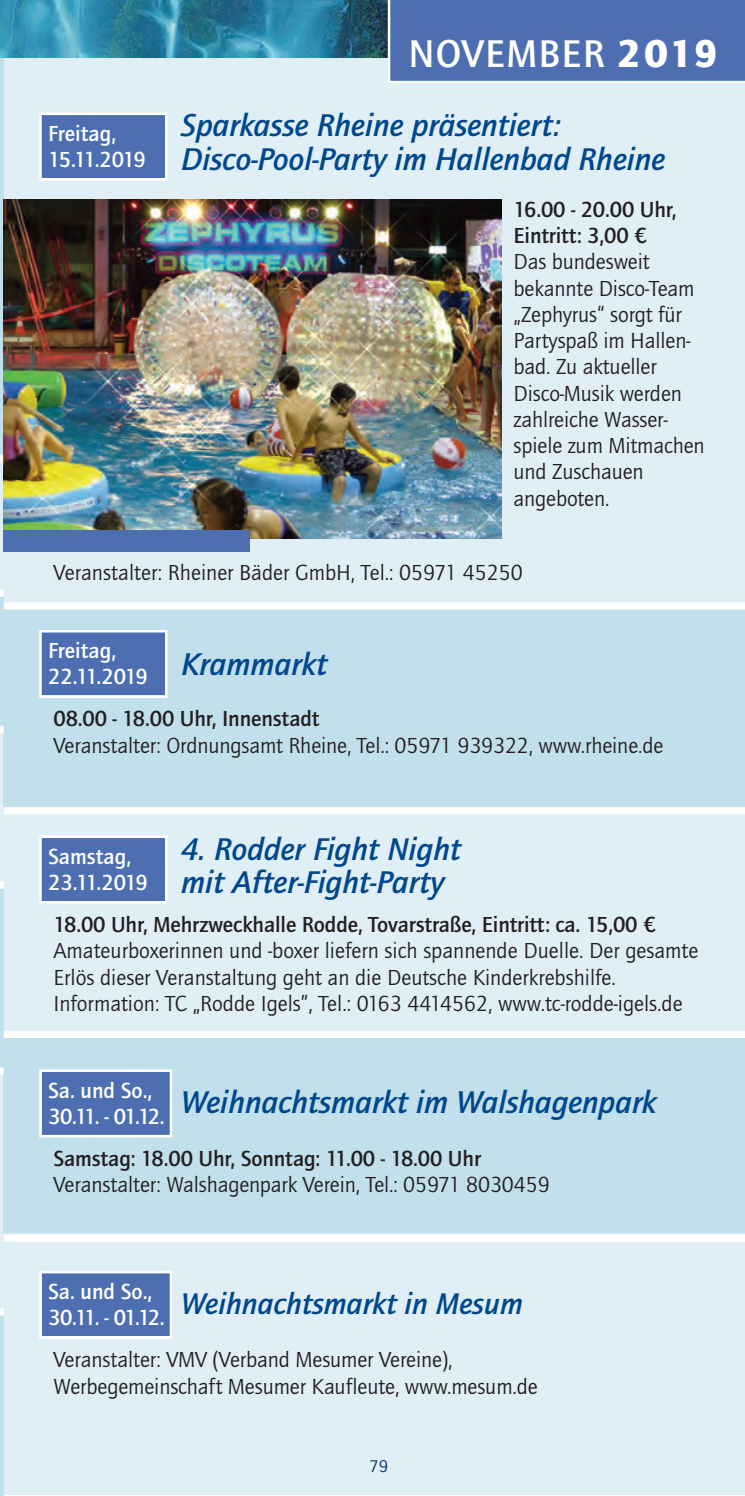
<style>
.page{position:relative;width:745px;height:1496px;background:#fff}
.page>*{position:absolute;margin:0;border:0;box-sizing:border-box;transform-origin:0 0}
.t1{font:500 40px "Quay Sans ITC Com";letter-spacing:.03em;color:#fff}
.t2{font:italic 500 32.5px/33.2px "Quay Sans ITC Com";color:#01478d}
.t3{font:italic 500 31px "Quay Sans ITC Com";color:#01478d}
.t4{font:22.5px/26.2px "Quay Sans ITC Com";letter-spacing:-.005em;color:#231f20}
.t5{font:500 22.5px/26.2px "Quay Sans ITC Com";letter-spacing:-.005em;color:#231f20}
.t6{font:500 22.5px/26.2px "Quay Sans ITC Com";color:#fff}
.t7{font:17.5px "Quay Sans ITC Com";color:#01316d}
.s1{font-weight:900}
</style>
<div class="page">
<div style="left:0;top:0;width:744px;height:1494px;background:#dfeff5"></div>
<svg style="left:0;top:57px;width:4px;height:397px;background:#aec6cd"></svg>
<hr style="left:0;top:592px;width:4px;height:133px;background:#c1e0ec">
<div style="left:4px;top:608px;width:740px;height:201px;background:#c1e0ec"></div>
<div style="left:4px;top:1031px;width:740px;height:201px;background:#c1e0ec"></div>
<hr style="left:0;top:889px;width:4px;height:181px;background:#c1e0ec">
<hr style="left:0;top:1313px;width:4px;height:183px;background:#c1e0ec">
<svg style="left:0;top:454px;width:4px;height:8px"></svg>
<svg style="left:0;top:590px;width:4px;height:7px"></svg>
<svg style="left:0;top:726px;width:4px;height:7px"></svg>
<svg style="left:0;top:881px;width:4px;height:8px"></svg>
<svg style="left:0;top:1067px;width:4px;height:8px"></svg>
<svg style="left:0;top:1308px;width:4px;height:7px"></svg>
<img style="left:0;top:0;width:387px;height:57px">
<div style="left:42px;top:632px;width:123px;height:63px;background:#4d6fb1"></div>
<div style="left:39px;top:630px;width:128px;height:68px;border:2px solid #fff"></div>
<div style="left:42px;top:838px;width:123px;height:63px;background:#4d6fb1"></div>
<div style="left:39px;top:835px;width:128px;height:68px;border:2px solid #fff"></div>
<div style="left:42px;top:1072px;width:128px;height:63px;background:#4d6fb1"></div>
<div style="left:39px;top:1069px;width:133px;height:68px;border:2px solid #fff"></div>
<div style="left:42px;top:1273px;width:128px;height:63px;background:#4d6fb1"></div>
<div style="left:39px;top:1271px;width:133px;height:68px;border:2px solid #fff"></div>
<div style="left:42px;top:115px;width:123px;height:63px;background:#4d6fb1"></div>
<div style="left:39px;top:113px;width:128px;height:68px;border:2px solid #fff"></div>
<img style="left:4px;top:199px;width:496px;height:340px">
<div style="left:4px;top:531px;width:246px;height:21px;background:#4d6fb1"></div>
<div style="left:4px;top:602px;width:740px;height:7px;background:#fff"></div>
<div style="left:4px;top:807px;width:740px;height:7px;background:#fff"></div>
<div style="left:4px;top:1031px;width:740px;height:7px;background:#fff"></div>
<div style="left:4px;top:1235px;width:740px;height:7px;background:#fff"></div>
<svg style="left:0;top:0;width:5px;height:7px"></svg>
<div style="left:387px;top:0;width:358px;height:83px;background:#4d6fb1"></div>
<h1 class="t1" style="left:408px;top:30px;width:310px">NOVEMBER <span class="s1">2019</span></h1>
<p class="t6" style="left:48px;top:120px;width:99px">Freitag,<br>15.11.2019</p>
<h2 class="t2" style="left:181px;top:109px;width:485px">Sparkasse Rheine präsentiert:<br>Disco-Pool-Party im Hallenbad Rheine</h2>
<p class="t5" style="left:513px;top:196px;width:164px">16.00 - 20.00 Uhr,<br>Eintritt: 3,00 €</p>
<p class="t4" style="left:513px;top:249px;width:193px">Das bundesweit bekannte Disco-Team „Zephyrus“ sorgt für<br>Partyspaß im Hallen&shy;bad. Zu aktueller<br>Disco-Musik werden zahlreiche Wasser&shy;spiele zum Mitmachen und Zuschauen angeboten.</p>
<p class="t4" style="left:53px;top:559px;width:470px">Veranstalter: Rheiner Bäder GmbH, Tel.: 05971 45250</p>
<p class="t6" style="left:48px;top:637px;width:280px">Freitag,<br>22.11.2019 <sup>Krammarkt</sup></p>
<p class="t5" style="left:53px;top:705px;width:267px">08.00 - 18.00 Uhr, Innenstadt</p>
<p class="t4" style="left:53px;top:732px;width:611px">Veranstalter: Ordnungsamt Rheine, Tel.: 05971 939322, www.rheine.de</p>
<p class="t6" style="left:48px;top:843px;width:101px">Samstag,<br>23.11.2019</p>
<h2 class="t2" style="left:181px;top:832px;width:281px">4. Rodder Fight Night mit After-Fight-Party</h2>
<p class="t5" style="left:53px;top:911px;width:603px">18.00 Uhr, Mehrzweckhalle Rodde, Tovarstraße, Eintritt: ca. 15,00 €</p>
<p class="t4" style="left:53px;top:937px;width:646px">Amateurboxerinnen und -boxer liefern sich spannende Duelle. Der gesamte<br>Erlös dieser Veranstaltung geht an die Deutsche Kinderkrebshilfe.<br>Information: TC „Rodde Igels”, Tel.: 0163 4414562, www.tc-rodde-igels.de</p>
<p class="t6" style="left:48px;top:1076px;width:105px">Sa. und So.,</p>
<h2 class="t2" style="left:48px;top:1085px;width:610px"><sub>30.11.</sub> <sub>-</sub> <sub>01.12.</sub> Weihnachtsmarkt im Walshagenpark</h2>
<p class="t5" style="left:53px;top:1145px;width:428px">Samstag: 18.00 Uhr, Sonntag: 11.00 - 18.00 Uhr</p>
<p class="t4" style="left:53px;top:1171px;width:497px">Veranstalter: Walshagenpark Verein, Tel.: 05971 8030459</p>
<p class="t6" style="left:48px;top:1278px;width:105px">Sa. und So.,</p>
<h3 class="t3" style="left:48px;top:1284px;width:476px"><sub>30.11.</sub> <sub>-</sub> <sub>01.12.</sub> Weihnachtsmarkt in Mesum</h3>
<p class="t4" style="left:53px;top:1346px;width:485px">Veranstalter: VMV (Verband Mesumer Vereine),<br>Werbegemeinschaft Mesumer Kaufleute, www.mesum.de</p>
<p class="t7" style="left:369px;top:1455px;width:20px">79</p>
</div>
